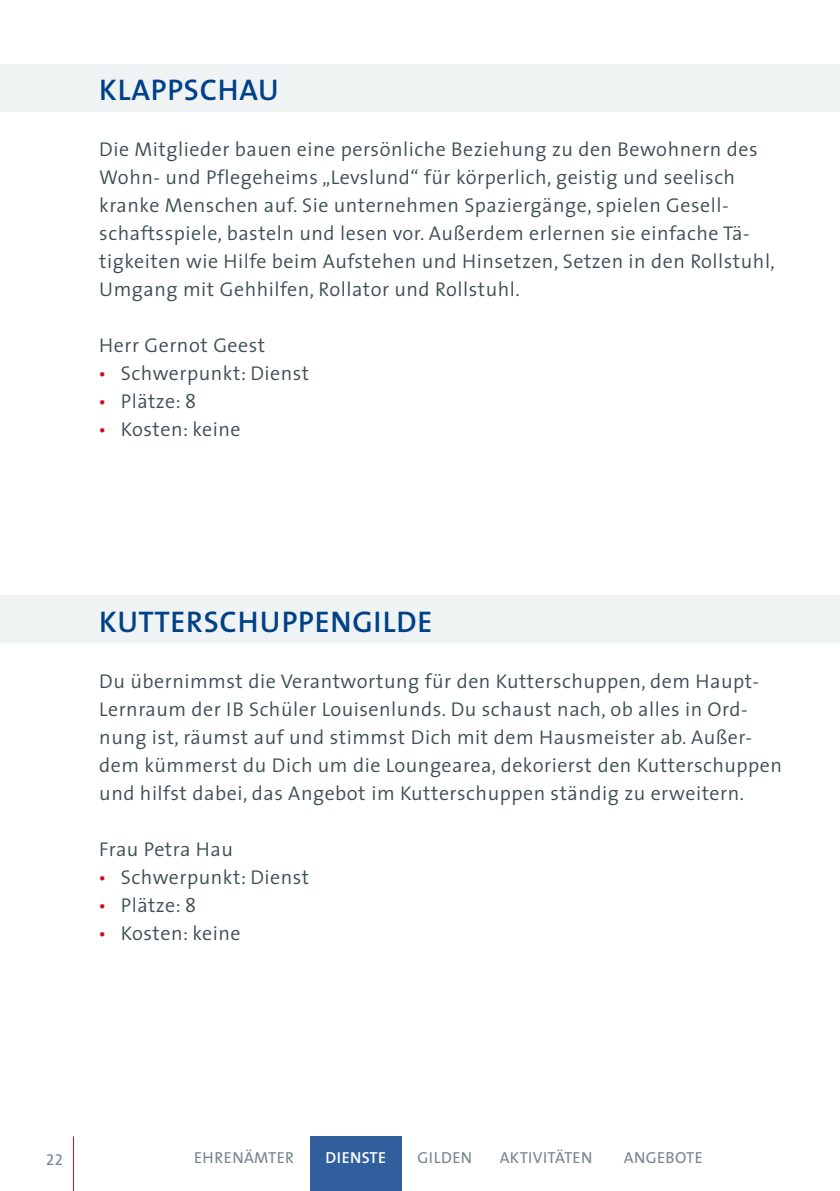
<style>
.page{position:relative;width:840px;height:1191px;background:#fff}
.page>*{position:absolute;margin:0;border:0;box-sizing:border-box;transform-origin:0 0}
.t1{font:600 30px "The Sans";letter-spacing:.025em;color:#004188}
.t2{font:300 20px/28px "The Sans";letter-spacing:.025em;color:#3c4e53}
.t3{font:16px "The Sans";letter-spacing:.025em;color:#74868e}
.t4{font:600 16px "The Sans";letter-spacing:.025em;color:#fff}
.t5{font:16px "The Sans Caps";color:#74868e}
.s1{font-weight:900;color:#cd0d26}
</style>
<div class="page">
<h1 class="t1" style="left:99px;top:65px;width:181px">KLAPPSCHAU</h1>
<p class="t2" style="left:99px;top:135px;width:676px">Die Mitglieder bauen eine persönliche Beziehung zu den Bewohnern des Wohn- und Pflegeheims „Levslund“ für körperlich, geistig und seelisch kranke Menschen auf. Sie unternehmen Spaziergänge, spielen Gesell&shy;schaftsspiele, basteln und lesen vor. Außerdem erlernen sie einfache Tä&shy;tigkeiten wie Hilfe beim Aufstehen und Hinsetzen, Setzen in den Rollstuhl, Umgang mit Gehhilfen, Rollator und Rollstuhl.</p>
<p class="t2" style="left:99px;top:331px;width:211px">Herr Gernot Geest<br><span class="s1">·</span> Schwerpunkt: Dienst <span class="s1">·</span> Plätze: 8<br><span class="s1">·</span> Kosten: keine</p>
<h1 class="t1" style="left:99px;top:597px;width:334px">KUTTERSCHUPPENGILDE</h1>
<p class="t2" style="left:99px;top:667px;width:683px">Du übernimmst die Verantwortung für den Kutterschuppen, dem Haupt-Lernraum der IB Schüler Louisenlunds. Du schaust nach, ob alles in Ord&shy;nung ist, räumst auf und stimmst Dich mit dem Hausmeister ab. Außer&shy;dem kümmerst du Dich um die Loungearea, dekorierst den Kutterschuppen und hilfst dabei, das Angebot im Kutterschuppen ständig zu erweitern.</p>
<p class="t2" style="left:99px;top:835px;width:211px">Frau Petra Hau<br><span class="s1">·</span> Schwerpunkt: Dienst <span class="s1">·</span> Plätze: 8<br><span class="s1">·</span> Kosten: keine</p>
<p class="t5" style="left:46px;top:1145px;width:18px">22</p>
<p class="t3" style="left:194px;top:1144px;width:101px">EHRENÄMTER</p>
<p class="t4" style="left:325px;top:1144px;width:62px">DIENSTE</p>
<p class="t3" style="left:417px;top:1144px;width:56px">GILDEN</p>
<p class="t3" style="left:499px;top:1144px;width:94px">AKTIVITÄTEN</p>
<p class="t3" style="left:623px;top:1144px;width:80px">ANGEBOTE</p>
</div>
